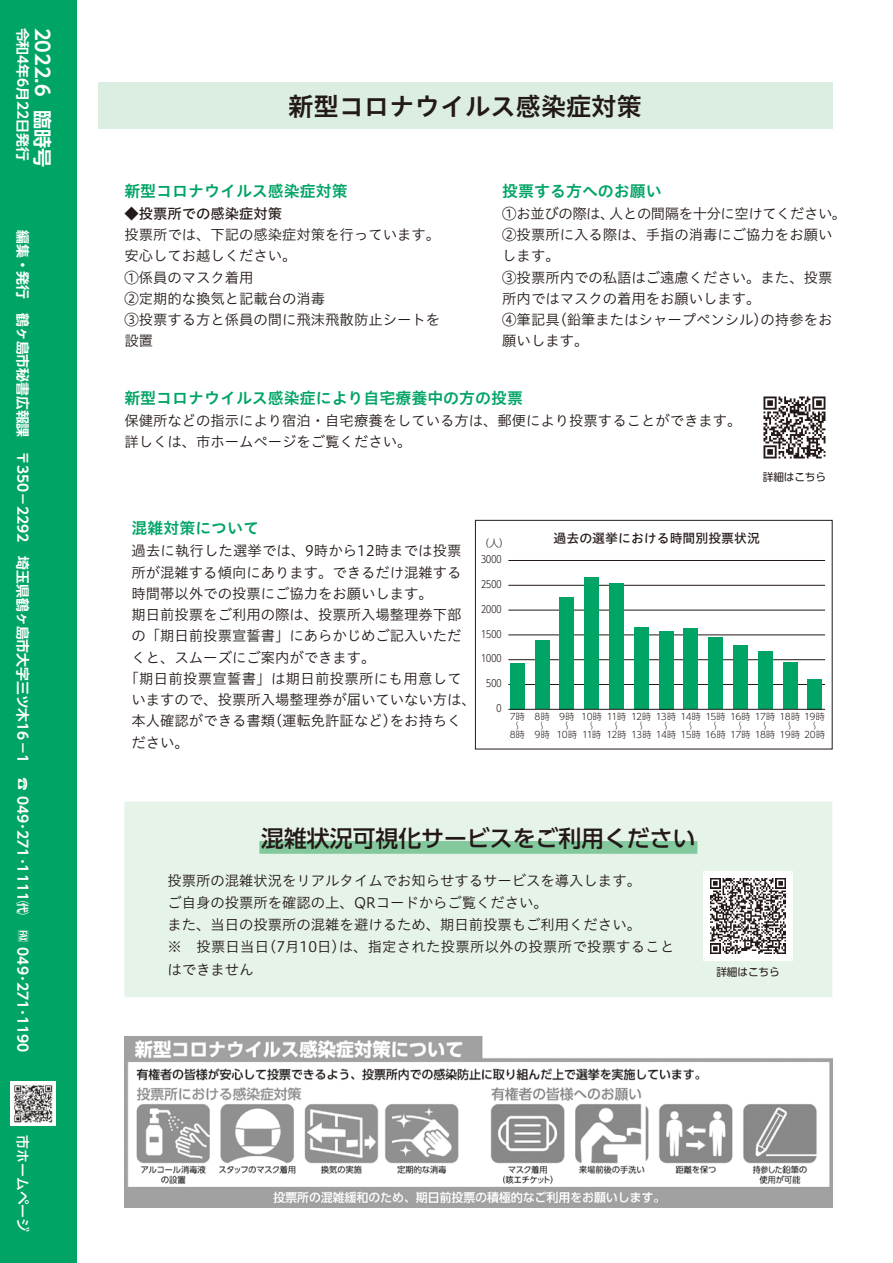
<style>
.page{position:relative;width:893px;height:1263px;background:#fff}
.page>*{position:absolute;margin:0;border:0;box-sizing:border-box;transform-origin:0 0}
.t1{font:25.5px "Hiragino UD Sans Std W6";letter-spacing:-.01em;color:#231916}
.t2{font:500 22.8px "UD Shin Go Pro";color:#231916}
.t3{font:700 19.2px "UD Shin Go Pro De";color:#fff}
.t4{font:15.9px "Hiragino UD Sans Std W6";color:#00a465}
.t5{font:14.4px/21.3px "Hiragino UD Sans Std W3";color:#231916}
.t6{font:14.4px "Hiragino UD Sans Std W3";letter-spacing:.025em;color:#231916}
.t7{font:14.4px "Hiragino UD Sans Std W3";letter-spacing:-.03em;color:#231916}
.t8{font:14.4px "Hiragino UD Sans Std W5";color:#231916}
.t9{font:700 13.8px "UD Shin Go Pro De";color:#fff}
.t10{font:500 13.8px "UD Shin Go Pro";color:#fff}
.t11{font:12.9px "Hiragino UD Sans Std W5";color:#231916}
.t12{font:10.65px "UD Shin Go Pro";letter-spacing:-.01em;color:#231916}
.t13{font:300 10.05px "UD Shin Go Pr 6";color:#231916}
.t14{font:300 9px/9px "UD Shin Go Pr 6";color:#231916;text-align:center}
</style>
<div class="page">
<div style="left:0;top:0;width:77px;height:1263px;background:#00a465"></div>
<img style="left:11px;top:1081px;width:44px;height:45px">
<div style="left:125px;top:803px;width:706px;height:193px;background:#e6f3e9"></div>
<div style="left:124px;top:802px;width:708px;height:195px;border:2px solid #e6f3e9"></div>
<div style="left:98px;top:83px;width:734px;height:46px;background:#dceee1"></div>
<div style="left:259px;top:841px;width:438px;height:13px;background:#84c89e"></div>
<div style="left:703px;top:871px;width:90px;height:90px;background:#fff"></div>
<img style="left:711px;top:879px;width:74px;height:74px">
<hr style="left:508px;top:560px;width:317px;height:1px;background:#231916">
<hr style="left:508px;top:585px;width:317px;height:1px;background:#231916">
<hr style="left:508px;top:610px;width:317px;height:1px;background:#231916">
<hr style="left:508px;top:635px;width:317px;height:1px;background:#231916">
<hr style="left:508px;top:659px;width:317px;height:1px;background:#231916">
<hr style="left:508px;top:684px;width:317px;height:1px;background:#231916">
<div style="left:510px;top:663px;width:15px;height:46px;background:#00a465"></div>
<div style="left:535px;top:641px;width:14px;height:68px;background:#00a465"></div>
<div style="left:560px;top:597px;width:14px;height:112px;background:#00a465"></div>
<div style="left:584px;top:577px;width:15px;height:132px;background:#00a465"></div>
<div style="left:609px;top:584px;width:15px;height:125px;background:#00a465"></div>
<div style="left:634px;top:627px;width:15px;height:82px;background:#00a465"></div>
<div style="left:659px;top:631px;width:14px;height:78px;background:#00a465"></div>
<div style="left:684px;top:628px;width:14px;height:81px;background:#00a465"></div>
<div style="left:708px;top:637px;width:15px;height:72px;background:#00a465"></div>
<div style="left:733px;top:646px;width:15px;height:63px;background:#00a465"></div>
<div style="left:758px;top:651px;width:15px;height:58px;background:#00a465"></div>
<div style="left:783px;top:662px;width:14px;height:47px;background:#00a465"></div>
<div style="left:807px;top:679px;width:15px;height:30px;background:#00a465"></div>
<hr style="left:508px;top:709px;width:317px;height:1px;background:#231916">
<div style="left:475px;top:520px;width:357px;height:229px;border:1px solid #231916"></div>
<img style="left:124px;top:1037px;width:708px;height:171px">
<img style="left:763px;top:396px;width:63px;height:63px">
<p class="t9" style="left:34px;top:28px;width:737px;rotate:90deg">令和4年6月22日発行　　　　　編集・発行　鶴ヶ島市秘書広報課　〒350−2292　埼玉県鶴ヶ島市大字三ツ木16−1</p>
<p class="t9" style="left:34px;top:777px;width:139px;rotate:90deg">☎ 049･271･1111㈹</p>
<h3 class="t3" style="left:58px;top:28px;width:70px;rotate:90deg">2022.6</h3>
<h3 class="t3" style="left:58px;top:110px;width:59px;rotate:90deg">臨時号</h3>
<p class="t9" style="left:34px;top:947px;width:134px;rotate:90deg">049･271･1190　　</p>
<p class="t10" style="left:34px;top:1135px;width:98px;rotate:90deg">市ホームページ</p>
<h1 class="t1" style="left:288px;top:86px;width:355px">新型コロナウイルス感染症対策</h1>
<p class="t4" style="left:124px;top:178px;width:225px">新型コロナウイルス感染症対策</p>
<p class="t8" style="left:124px;top:202px;width:159px">◆投票所での感染症対策</p>
<p class="t5" style="left:124px;top:223px;width:317px">投票所では、下記の感染症対策を行っています。安心してお越しください。<br>①係員のマスク着用<br>②定期的な換気と記載台の消毒<br>③投票する方と係員の間に飛沫飛散防止シートを設置</p>
<p class="t4" style="left:502px;top:178px;width:161px">投票する方へのお願い</p>
<p class="t7" style="left:609px;top:202px;width:239px">人との間隔を十分に空けてください。</p>
<p class="t5" style="left:502px;top:202px;width:332px">①お並びの際は、<br>②投票所に入る際は、手指の消毒にご協力をお願いします。<br>③投票所内での私語はご遠慮ください。また、投票所内ではマスクの着用をお願いします。<br>④筆記具(鉛筆またはシャープペンシル)の持参をお願いします。</p>
<p class="t4" style="left:124px;top:385px;width:400px">新型コロナウイルス感染症により自宅療養中の方の投票</p>
<p class="t5" style="left:124px;top:409px;width:619px">保健所などの指示により宿泊・自宅療養をしている方は、郵便により投票することができます。詳しくは、市ホームページをご覧ください。</p>
<p class="t12" style="left:763px;top:469px;width:65px">詳細はこちら</p>
<p class="t4" style="left:132px;top:516px;width:129px">混雑対策について</p>
<p class="t5" style="left:132px;top:539px;width:332px">過去に執行した選挙では、9時から12時までは投票</p>
<p class="t5" style="left:132px;top:561px;width:332px">所が混雑する傾向にあります。できるだけ混雑する</p>
<p class="t5" style="left:132px;top:582px;width:303px">時間帯以外での投票にご協力をお願いします。</p>
<p class="t5" style="left:132px;top:603px;width:332px">期日前投票をご利用の際は、投票所入場整理券下部</p>
<p class="t5" style="left:132px;top:624px;width:332px">の「期日前投票宣誓書」にあらかじめご記入いただ</p>
<p class="t5" style="left:132px;top:646px;width:245px">くと、スムーズにご案内ができます。</p>
<p class="t6" style="left:124px;top:667px;width:339px">「期日前投票宣誓書」は期日前投票所にも用意して</p>
<p class="t5" style="left:132px;top:688px;width:346px">いますので、投票所入場整理券が届いていない方は、</p>
<p class="t5" style="left:132px;top:709px;width:332px">本人確認ができる書類(運転免許証など)をお持ちく</p>
<p class="t5" style="left:132px;top:731px;width:59px">ださい。</p>
<p class="t13" style="left:484px;top:535px;width:22px">人( (</p>
<p class="t13" style="left:481px;top:551px;width:22px">3000</p>
<p class="t13" style="left:481px;top:576px;width:22px">2500</p>
<p class="t13" style="left:481px;top:601px;width:22px">2000</p>
<p class="t13" style="left:481px;top:625px;width:22px">1500</p>
<p class="t13" style="left:481px;top:650px;width:22px">1000</p>
<p class="t13" style="left:486px;top:675px;width:17px">500</p>
<p class="t13" style="left:496px;top:700px;width:7px">0</p>
<p class="t11" style="left:554px;top:528px;width:208px">過去の選挙における時間別投票状況</p>
<p class="t14" style="left:510px;top:712px;width:17px">7時〜<br>8時</p>
<p class="t14" style="left:534px;top:712px;width:17px">8時〜<br>9時</p>
<p class="t14" style="left:557px;top:712px;width:22px">9時〜<br>10時</p>
<p class="t14" style="left:581px;top:712px;width:22px">10時〜<br>11時</p>
<p class="t14" style="left:606px;top:712px;width:22px">11時〜<br>12時</p>
<p class="t14" style="left:631px;top:712px;width:22px">12時〜<br>13時</p>
<p class="t14" style="left:656px;top:712px;width:22px">13時〜<br>14時</p>
<p class="t14" style="left:681px;top:712px;width:22px">14時〜<br>15時</p>
<p class="t14" style="left:705px;top:712px;width:22px">15時〜<br>16時</p>
<p class="t14" style="left:730px;top:712px;width:22px">16時〜<br>17時</p>
<p class="t14" style="left:755px;top:712px;width:22px">17時〜<br>18時</p>
<p class="t14" style="left:779px;top:712px;width:22px">18時</p>
<p class="t14" style="left:804px;top:712px;width:22px">19時〜</p>
<p class="t14" style="left:785px;top:721px;width:7px">〜</p>
<p class="t14" style="left:779px;top:730px;width:47px">19時 20時</p>
<h2 class="t2" style="left:261px;top:820px;width:436px">混雑状況可視化サービスをご利用ください</h2>
<p class="t5" style="left:167px;top:868px;width:509px;line-height:22.2px">投票所の混雑状況をリアルタイムでお知らせするサービスを導入します。<br>ご自身の投票所を確認の上、QRコードからご覧ください。<br>また、当日の投票所の混雑を避けるため、期日前投票もご利用ください。<br>※　投票日当日 7( 月10日は) 、指定された投票所以外の投票所で投票すること</p>
<p class="t5" style="left:167px;top:958px;width:88px">はできません</p>
<p class="t12" style="left:716px;top:964px;width:65px">詳細はこちら</p>
</div>
